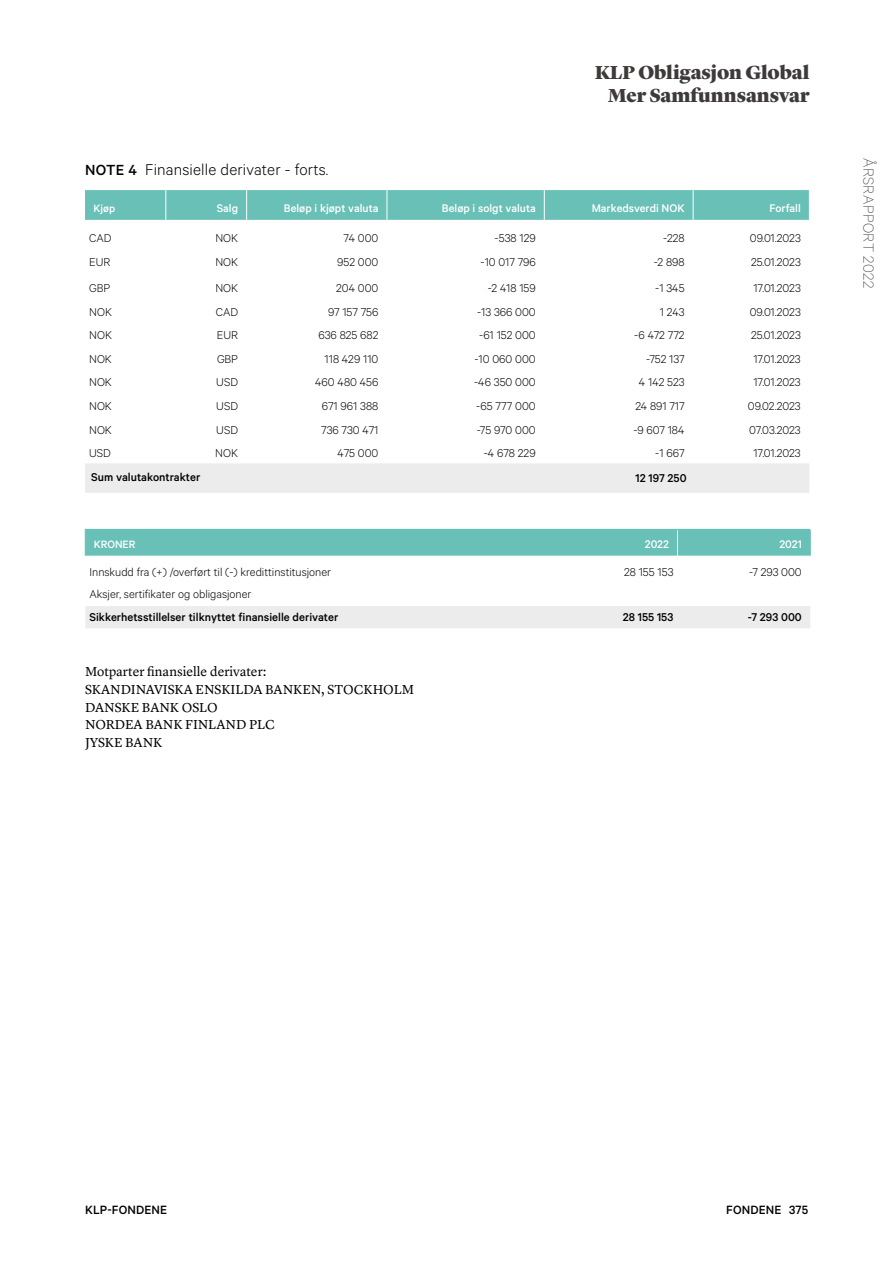
<style>
.page{position:relative;width:893px;height:1263px;background:#fff}
.page>*{position:absolute;margin:0;border:0;box-sizing:border-box;transform-origin:0 0}
.t1{font:900 19.5px/23.4px "Lyon Display";letter-spacing:-.005em;color:#3d3a39;text-align:right}
.t2{font:300 17.55px "Calibre";letter-spacing:.01em;color:#000}
.t3{font:100 16.5px "Calibre";letter-spacing:.025em;color:#3d3a39}
.t4{font:13.5px/17.7px "Lyon Text";color:#000}
.t5{font:500 13.5px "Calibre";letter-spacing:.01em;color:#000}
.t6{font:300 12.75px "Calibre";color:#000}
.t7{font:500 12.75px "Calibre";color:#000}
.t8{font:500 12.45px "Calibre";color:#fff}
.t9{font:500 12px "Calibre";color:#fff}
.s1{font-weight:500;font-size:16.5px}
</style>
<div class="page">
<svg style="left:85px;top:190px;width:724px;height:30px;background:#69c0b6"></svg>
<div style="left:85px;top:463px;width:724px;height:30px;background:#ececec"></div>
<hr style="left:165px;top:190px;width:1px;height:30px;background:#fff">
<hr style="left:246px;top:190px;width:1px;height:30px;background:#fff">
<hr style="left:387px;top:190px;width:1px;height:30px;background:#fff">
<hr style="left:544px;top:190px;width:1px;height:30px;background:#fff">
<hr style="left:693px;top:190px;width:1px;height:30px;background:#fff">
<div style="left:85px;top:606px;width:725px;height:22px;background:#ececec"></div>
<div style="left:85px;top:529px;width:726px;height:27px;background:#68c0b6"></div>
<h2 class="t2" style="left:85px;top:160px;width:245px"><span class="s1">NOTE 4</span> Finansielle derivater - forts.</h2>
<h1 class="t1" style="left:595px;top:59px;width:216px">KLP Obligasjon Global<br>Mer Samfunnsansvar</h1>
<p class="t9" style="left:94px;top:201px;width:23px">Kjøp</p>
<p class="t8" style="left:217px;top:201px;width:23px">Salg</p>
<p class="t8" style="left:284px;top:201px;width:96px">Beløp i kjøpt valuta</p>
<p class="t8" style="left:442px;top:201px;width:95px">Beløp i solgt valuta</p>
<p class="t8" style="left:592px;top:201px;width:94px">Markedsverdi NOK</p>
<p class="t8" style="left:769px;top:201px;width:33px">Forfall</p>
<p class="t6" style="left:89px;top:231px;width:24px">CAD</p>
<p class="t6" style="left:215px;top:231px;width:24px">NOK</p>
<p class="t6" style="left:343px;top:231px;width:36px">74 000</p>
<p class="t6" style="left:494px;top:231px;width:43px">-538 129</p>
<p class="t6" style="left:663px;top:231px;width:23px">-228</p>
<p class="t6" style="left:750px;top:231px;width:52px">09.01.2023</p>
<p class="t6" style="left:89px;top:254px;width:23px">EUR</p>
<p class="t6" style="left:215px;top:254px;width:24px">NOK</p>
<p class="t6" style="left:337px;top:254px;width:43px">952 000</p>
<p class="t6" style="left:481px;top:254px;width:57px">-10 017 796</p>
<p class="t6" style="left:654px;top:254px;width:32px">-2 898</p>
<p class="t6" style="left:751px;top:254px;width:51px">25.01.2023</p>
<p class="t6" style="left:89px;top:281px;width:23px">GBP</p>
<p class="t6" style="left:215px;top:281px;width:24px">NOK</p>
<p class="t6" style="left:336px;top:281px;width:44px">204 000</p>
<p class="t6" style="left:488px;top:281px;width:50px">-2 418 159</p>
<p class="t6" style="left:655px;top:281px;width:31px">-1 345</p>
<p class="t6" style="left:753px;top:281px;width:49px">17.01.2023</p>
<p class="t6" style="left:89px;top:304px;width:24px">NOK</p>
<p class="t6" style="left:216px;top:304px;width:24px">CAD</p>
<p class="t6" style="left:328px;top:304px;width:52px">97 157 756</p>
<p class="t6" style="left:477px;top:304px;width:60px">-13 366 000</p>
<p class="t6" style="left:660px;top:304px;width:26px">1 243</p>
<p class="t6" style="left:750px;top:304px;width:52px">09.01.2023</p>
<p class="t6" style="left:89px;top:328px;width:24px">NOK</p>
<p class="t6" style="left:217px;top:328px;width:23px">EUR</p>
<p class="t6" style="left:318px;top:328px;width:62px">636 825 682</p>
<p class="t6" style="left:479px;top:328px;width:58px">-61 152 000</p>
<p class="t6" style="left:634px;top:328px;width:52px">-6 472 772</p>
<p class="t6" style="left:751px;top:328px;width:51px">25.01.2023</p>
<p class="t6" style="left:89px;top:352px;width:24px">NOK</p>
<p class="t6" style="left:217px;top:352px;width:23px">GBP</p>
<p class="t6" style="left:325px;top:352px;width:55px">118 429 110</p>
<p class="t6" style="left:474px;top:352px;width:63px">-10 060 000</p>
<p class="t6" style="left:646px;top:352px;width:40px">-752 137</p>
<p class="t6" style="left:753px;top:352px;width:49px">17.01.2023</p>
<p class="t6" style="left:89px;top:375px;width:24px">NOK</p>
<p class="t6" style="left:216px;top:375px;width:23px">USD</p>
<p class="t6" style="left:315px;top:375px;width:65px">460 480 456</p>
<p class="t6" style="left:474px;top:375px;width:63px">-46 350 000</p>
<p class="t6" style="left:639px;top:375px;width:47px">4 142 523</p>
<p class="t6" style="left:753px;top:375px;width:49px">17.01.2023</p>
<p class="t6" style="left:89px;top:399px;width:24px">NOK</p>
<p class="t6" style="left:216px;top:399px;width:23px">USD</p>
<p class="t6" style="left:322px;top:399px;width:58px">671 961 388</p>
<p class="t6" style="left:476px;top:399px;width:61px">-65 777 000</p>
<p class="t6" style="left:635px;top:399px;width:51px">24 891 717</p>
<p class="t6" style="left:748px;top:399px;width:54px">09.02.2023</p>
<p class="t6" style="left:89px;top:422px;width:24px">NOK</p>
<p class="t6" style="left:216px;top:422px;width:23px">USD</p>
<p class="t6" style="left:321px;top:422px;width:59px">736 730 471</p>
<p class="t6" style="left:477px;top:422px;width:60px">-75 970 000</p>
<p class="t6" style="left:633px;top:422px;width:53px">-9 607 184</p>
<p class="t6" style="left:749px;top:422px;width:53px">07.03.2023</p>
<p class="t6" style="left:89px;top:446px;width:23px">USD</p>
<p class="t6" style="left:215px;top:446px;width:24px">NOK</p>
<p class="t6" style="left:338px;top:446px;width:42px">475 000</p>
<p class="t6" style="left:484px;top:446px;width:53px">-4 678 229</p>
<p class="t6" style="left:655px;top:446px;width:31px">-1 667</p>
<p class="t6" style="left:753px;top:446px;width:49px">17.01.2023</p>
<p class="t7" style="left:91px;top:470px;width:111px">Sum valutakontrakter</p>
<p class="t7" style="left:635px;top:471px;width:53px">12 197 250</p>
<p class="t9" style="left:94px;top:537px;width:43px">KRONER</p>
<p class="t8" style="left:645px;top:536px;width:26px">2022</p>
<p class="t8" style="left:779px;top:536px;width:24px">2021</p>
<p class="t6" style="left:90px;top:564px;width:243px">Innskudd fra (+) /overført til (-) kredittinstitusjoner</p>
<p class="t6" style="left:624px;top:564px;width:51px">28 155 153</p>
<p class="t6" style="left:749px;top:564px;width:54px">-7 293 000</p>
<p class="t6" style="left:90px;top:587px;width:163px">Aksjer, sertifikater og obligasjoner</p>
<p class="t7" style="left:90px;top:609px;width:250px">Sikkerhetsstillelser tilknyttet finansielle derivater</p>
<p class="t7" style="left:623px;top:609px;width:52px">28 155 153</p>
<p class="t7" style="left:748px;top:609px;width:55px">-7 293 000</p>
<p class="t4" style="left:85px;top:662px;width:331px">Motparter finansielle derivater:<br>SKANDINAVISKA ENSKILDA BANKEN, STOCKHOLM<br>DANSKE BANK OSLO<br>NORDEA BANK FINLAND PLC<br>JYSKE BANK</p>
<p class="t3" style="left:878px;top:158px;width:132px;rotate:90deg">ÅRSRAPPORT 2022</p>
<p class="t5" style="left:85px;top:1201px;width:84px">KLP-FONDENE</p>
<p class="t5" style="left:726px;top:1201px;width:57px">FONDENE</p>
<p class="t5" style="left:789px;top:1201px;width:21px">375</p>
</div>
